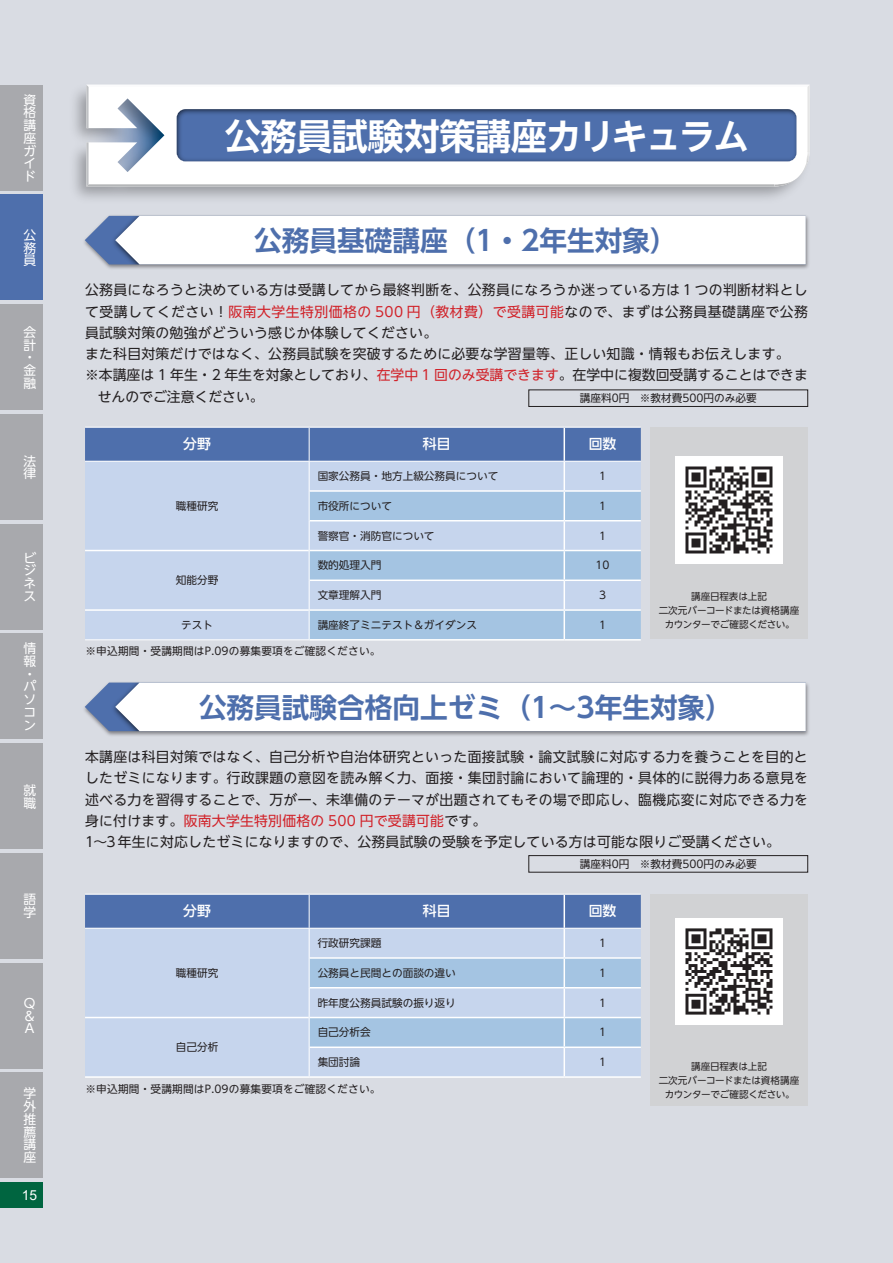
<style>
.page{position:relative;width:893px;height:1263px;background:#d9dce3}
.page>*{position:absolute;margin:0;border:0;box-sizing:border-box;transform-origin:0 0}
.t1{font:700 36.15px "UD Shin Go NT Pro De";letter-spacing:-.015em;color:#fff}
.t2{font:700 27.6px "UD Shin Go NT Pro De";color:#4e6fac}
.t3{font:13.8px/21.3px "UD Shin Go NT Pro";letter-spacing:.025em;color:#231f20}
.t4{font:13.8px "UD Shin Go NT Pro";color:#231f20}
.t5{font:500 13.8px "UD Shin Go NT Pro";color:#fff}
.t6{font:13.8px "Arial";color:#fff}
.t7{font:12.75px/12.8px "UD Shin Go NT Pro";color:#fff;text-align:justify}
.t8{font:10.65px "UD Shin Go NT Pro";color:#231f20}
.t9{font:10.65px "UD Shin Go NT Pro";letter-spacing:.02em;color:#231f20}
.t10{font:9.6px/13.8px "UD Shin Go NT Pro";letter-spacing:-.02em;color:#231f20;text-align:center}
.s1{color:#d1232a}
</style>
<div class="page">
<div style="left:0;top:1182px;width:43px;height:26px;background:#006540"></div>
<div style="left:0;top:85px;width:43px;height:105px;background:#a8a9ad"></div>
<div style="left:0;top:195px;width:43px;height:105px;background:#4e6fac"></div>
<div style="left:0;top:304px;width:43px;height:106px;background:#a8a9ad"></div>
<div style="left:0;top:414px;width:43px;height:106px;background:#a8a9ad"></div>
<div style="left:0;top:524px;width:43px;height:105px;background:#a8a9ad"></div>
<div style="left:0;top:634px;width:43px;height:105px;background:#a8a9ad"></div>
<div style="left:0;top:743px;width:43px;height:106px;background:#a8a9ad"></div>
<div style="left:0;top:853px;width:43px;height:105px;background:#a8a9ad"></div>
<div style="left:0;top:963px;width:43px;height:105px;background:#a8a9ad"></div>
<div style="left:0;top:1072px;width:43px;height:106px;background:#a8a9ad"></div>
<div style="left:650px;top:427px;width:158px;height:212px;background:#d1d2d4"></div>
<div style="left:650px;top:894px;width:158px;height:212px;background:#d1d2d4"></div>
<img style="left:75px;top:84px;width:735px;height:114px">
<svg style="left:81px;top:85px;width:729px;height:102px;background:#aab8d3"></svg>
<img style="left:84px;top:215px;width:725px;height:54px">
<div style="left:85px;top:216px;width:721px;height:48px;background:#fff"></div>
<img style="left:84px;top:683px;width:725px;height:53px">
<svg style="left:85px;top:682px;width:721px;height:49px;background:#f5f6f9"></svg>
<hr style="left:310px;top:639px;width:254px;height:1px;background:#fff">
<hr style="left:564px;top:639px;width:77px;height:1px;background:#fff">
<svg style="left:85px;top:428px;width:556px;height:211px;background:#adc2e0"></svg>
<hr style="left:85px;top:639px;width:225px;height:1px;background:#fff">
<hr style="left:85px;top:427px;width:224px;height:1px;background:#fff">
<hr style="left:309px;top:427px;width:255px;height:1px;background:#fff">
<hr style="left:564px;top:427px;width:77px;height:1px;background:#fff">
<hr style="left:85px;top:1076px;width:224px;height:2px;background:#fff">
<hr style="left:309px;top:1076px;width:255px;height:2px;background:#fff">
<hr style="left:564px;top:1076px;width:77px;height:2px;background:#fff">
<svg style="left:85px;top:895px;width:556px;height:181px;background:#abc0df"></svg>
<hr style="left:85px;top:894px;width:224px;height:1px;background:#fff">
<hr style="left:309px;top:894px;width:255px;height:1px;background:#fff">
<hr style="left:564px;top:894px;width:77px;height:1px;background:#fff">
<img style="left:676px;top:457px;width:106px;height:106px">
<img style="left:676px;top:918px;width:106px;height:106px">
<div style="left:529px;top:390px;width:279px;height:17px;border:1px solid #231f20"></div>
<div style="left:529px;top:855px;width:279px;height:17px;border:1px solid #231f20"></div>
<p class="t7" style="left:23px;top:93px;width:14px">資格講座ガイド</p>
<p class="t7" style="left:23px;top:228px;width:14px">公務員</p>
<p class="t7" style="left:23px;top:325px;width:14px;text-align:left">会計・金融</p>
<p class="t7" style="left:23px;top:454px;width:14px">法律</p>
<p class="t7" style="left:23px;top:551px;width:14px">ビジネス</p>
<p class="t7" style="left:23px;top:641px;width:14px;text-align:left">情報・パソコン</p>
<p class="t7" style="left:23px;top:783px;width:14px">就職</p>
<p class="t7" style="left:23px;top:893px;width:14px">語学</p>
<p class="t7" style="left:24px;top:996px;width:13px">Q &amp; A</p>
<p class="t7" style="left:23px;top:1087px;width:14px">学外推薦講座</p>
<p class="t6" style="left:22px;top:1186px;width:17px">15</p>
<h1 class="t1" style="left:225px;top:106px;width:526px">公務員試験対策講座カリキュラム</h1>
<h2 class="t2" style="left:254px;top:218px;width:425px">公務員基礎講座（1・2年生対象）</h2>
<p class="t3" style="left:85px;top:279px;width:724px">公務員になろうと決めている方は受講してから最終判断を、公務員になろうか迷っている方は１つの判断材料とし</p>
<p class="t3" style="left:85px;top:300px;width:724px">て受講してください！<span class="s1">阪南大学生特別価格の 500 円（教材費）で受講可能</span>なので、まずは公務員基礎講座で公務</p>
<p class="t3" style="left:85px;top:321px;width:354px">員試験対策の勉強がどういう感じか体験してください。</p>
<p class="t3" style="left:85px;top:343px;width:706px">また科目対策だけではなく、公務員試験を突破するために必要な学習量等、正しい知識・情報もお伝えします。</p>
<p class="t4" style="left:85px;top:364px;width:724px">※本講座は 1 年生・2 年生を対象としており、<span class="s1">在学中 1 回のみ受講できます</span>。在学中に複数回受講することはできま</p>
<p class="t4" style="left:98px;top:385px;width:167px">せんのでご注意ください。</p>
<p class="t8" style="left:580px;top:390px;width:178px">講座料0円　※教材費500円のみ必要</p>
<p class="t5" style="left:183px;top:433px;width:29px">分野</p>
<p class="t5" style="left:423px;top:433px;width:29px">科目</p>
<p class="t5" style="left:589px;top:433px;width:29px">回数</p>
<p class="t8" style="left:176px;top:497px;width:44px">職種研究</p>
<p class="t8" style="left:176px;top:572px;width:44px">知能分野</p>
<p class="t8" style="left:318px;top:467px;width:182px">国家公務員・地方上級公務員について</p>
<p class="t8" style="left:599px;top:467px;width:9px">1</p>
<p class="t8" style="left:318px;top:497px;width:76px">市役所について</p>
<p class="t8" style="left:599px;top:497px;width:9px">1</p>
<p class="t8" style="left:318px;top:527px;width:118px">警察官・消防官について</p>
<p class="t8" style="left:599px;top:527px;width:9px">1</p>
<p class="t8" style="left:318px;top:557px;width:65px">数的処理入門</p>
<p class="t8" style="left:596px;top:557px;width:16px">10</p>
<p class="t8" style="left:318px;top:586px;width:65px">文章理解入門</p>
<p class="t8" style="left:599px;top:586px;width:9px">3</p>
<p class="t8" style="left:181px;top:616px;width:33px">テスト</p>
<p class="t8" style="left:318px;top:616px;width:161px">講座終了ミニテスト＆ガイダンス</p>
<p class="t8" style="left:599px;top:616px;width:9px">1</p>
<p class="t9" style="left:85px;top:642px;width:296px">※申込期間・受講期間はP.09の募集要項をご確認ください。</p>
<p class="t10" style="left:659px;top:589px;width:142px">講座日程表は上記<br>二次元バーコードまたは資格講座カウンターでご確認ください。</p>
<h2 class="t2" style="left:199px;top:685px;width:535px">公務員試験合格向上ゼミ（1～3年生対象）</h2>
<p class="t3" style="left:85px;top:746px;width:725px">本講座は科目対策ではなく、自己分析や自治体研究といった面接試験・論文試験に対応する力を養うことを目的としたゼミになります。行政課題の意図を読み解く力、面接・集団討論において論理的・具体的に説得力ある意見を述べる力を習得することで、万が一、未準備のテーマが出題されてもその場で即応し、臨機応変に対応できる力を身に付けます。<span class="s1">阪南大学生特別価格の 500 円で受講可能</span>です。<br>1～3年生に対応したゼミになりますので、公務員試験の受験を予定している方は可能な限りご受講ください。</p>
<p class="t8" style="left:580px;top:855px;width:178px">講座料0円　※教材費500円のみ必要</p>
<p class="t5" style="left:183px;top:900px;width:29px">分野</p>
<p class="t5" style="left:423px;top:900px;width:29px">科目</p>
<p class="t5" style="left:589px;top:900px;width:29px">回数</p>
<p class="t8" style="left:176px;top:964px;width:44px">職種研究</p>
<p class="t8" style="left:176px;top:1039px;width:44px">自己分析</p>
<p class="t8" style="left:318px;top:934px;width:65px">行政研究課題</p>
<p class="t8" style="left:599px;top:934px;width:9px">1</p>
<p class="t8" style="left:318px;top:964px;width:140px">公務員と民間との面談の違い</p>
<p class="t8" style="left:599px;top:964px;width:9px">1</p>
<p class="t8" style="left:318px;top:994px;width:140px">昨年度公務員試験の振り返り</p>
<p class="t8" style="left:599px;top:994px;width:9px">1</p>
<p class="t8" style="left:318px;top:1024px;width:55px">自己分析会</p>
<p class="t8" style="left:599px;top:1024px;width:9px">1</p>
<p class="t8" style="left:318px;top:1053px;width:44px">集団討論</p>
<p class="t8" style="left:599px;top:1053px;width:9px">1</p>
<p class="t9" style="left:85px;top:1080px;width:296px">※申込期間・受講期間はP.09の募集要項をご確認ください。</p>
<p class="t10" style="left:659px;top:1059px;width:142px">講座日程表は上記<br>二次元バーコードまたは資格講座カウンターでご確認ください。</p>
</div>
